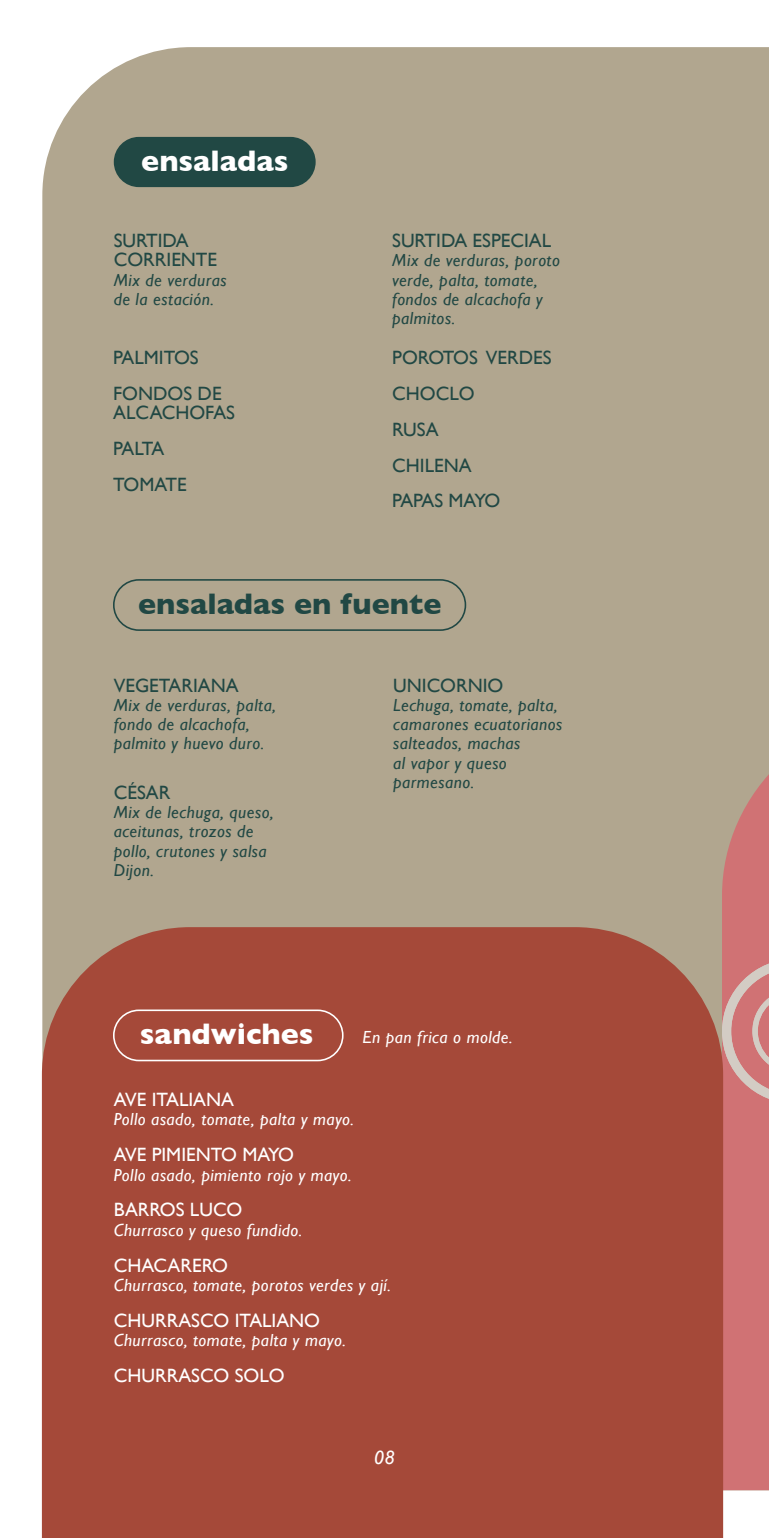
<style>
.page{position:relative;width:769px;height:1538px;background:#fff}
.page>*{position:absolute;margin:0;border:0;box-sizing:border-box;transform-origin:0 0}
.t1{font:700 30.28px "Gill Sans";color:#fff}
.t2{font:700 30.28px "Gill Sans";color:#214844}
.t3{font:19.25px/35.9px "Gill Sans";color:#214844}
.t4{font:19.25px "Gill Sans";color:#fff}
.t5{font:19.25px/35.9px "Gill Sans";letter-spacing:-.03em;color:#214844}
.t6{font:italic 19.25px "Gill Sans";color:#fff}
.t7{font:italic 17.5px/19.2px "Gill Sans";letter-spacing:.03em;color:#214844}
.t8{font:italic 17.5px "Gill Sans";letter-spacing:.03em;color:#fff}
</style>
<div class="page">
<div style="left:42px;top:47px;width:727px;height:880px;background:#b1a68f"></div>
<svg style="left:722px;top:706px;width:47px;height:784px;background:#cb7d7b"></svg>
<div style="left:42px;top:927px;width:681px;height:611px;background:#a54939"></div>
<div style="left:114px;top:1010px;width:229px;height:50px;background:#a54939;border-radius:25px"></div>
<div style="left:113px;top:1009px;width:231px;height:52px;border:2px solid #fff;border-radius:25px"></div>
<div style="left:114px;top:137px;width:202px;height:50px;background:#214844;border-radius:25px"></div>
<div style="left:113px;top:579px;width:353px;height:52px;border:2px solid #214844;border-radius:25px"></div>
<h1 class="t1" style="left:141px;top:143px;width:149px">ensaladas</h1>
<p class="t3" style="left:114px;top:231px;width:105px;line-height:19.2px">SURTIDA<br>CORRIENTE</p>
<p class="t7" style="left:114px;top:270px;width:114px">Mix de verduras de la estación.</p>
<p class="t3" style="left:113px;top:339px;width:43px">PALMITO</p>
<p class="t3" style="left:190px;top:339px;width:10px">S</p>
<p class="t3" style="left:113px;top:375px;width:14px">FON</p>
<p class="t3" style="left:153px;top:375px;width:68px">DOS DE</p>
<p class="t3" style="left:113px;top:394px;width:37px">ALCACHOFA</p>
<p class="t3" style="left:226px;top:394px;width:10px">S</p>
<p class="t5" style="left:113px;top:430px;width:75px">PALTA<br>TOMATE</p>
<p class="t3" style="left:392px;top:222px;width:159px">SURTIDA ESPECIAL</p>
<p class="t7" style="left:392px;top:251px;width:169px">Mix de verduras, poroto verde, palta, tomate, fondos de alcachofa y palmitos.</p>
<p class="t3" style="left:392px;top:339px;width:161px">POROTOS VERDES<br>CHOCLO<br>RUSA<br>CHILENA<br>PAPAS MAYO</p>
<h1 class="t2" style="left:138px;top:586px;width:305px">ensaladas en fuente</h1>
<p class="t3" style="left:114px;top:667px;width:126px">VEGETARIANA</p>
<p class="t7" style="left:114px;top:695px;width:164px">Mix de verduras, palta, fondo de alcachofa, palmito y huevo duro.</p>
<p class="t3" style="left:114px;top:774px;width:58px">CÉSAR</p>
<p class="t7" style="left:114px;top:802px;width:161px">Mix de lechuga, queso, aceitunas, trozos de pollo, crutones y salsa<br>Dijon.</p>
<p class="t3" style="left:393px;top:667px;width:112px">UNICORNIO</p>
<p class="t7" style="left:393px;top:695px;width:171px">Lechuga, tomate, palta, camarones ecuatorianos salteados, machas<br>al vapor y queso parmesano.</p>
<h1 class="t1" style="left:140px;top:1016px;width:175px">sandwiches</h1>
<p class="t8" style="left:362px;top:1027px;width:152px">En pan frica o molde.</p>
<p class="t4" style="left:114px;top:1088px;width:122px">AVE ITALIANA</p>
<p class="t8" style="left:114px;top:1109px;width:242px">Pollo asado, tomate, palta y mayo.</p>
<p class="t4" style="left:114px;top:1143px;width:182px">AVE PIMIENTO MAYO</p>
<p class="t8" style="left:114px;top:1164px;width:239px">Pollo asado, pimiento rojo y mayo.</p>
<p class="t4" style="left:114px;top:1198px;width:130px">BARROS LUCO</p>
<p class="t8" style="left:114px;top:1220px;width:190px">Churrasco y queso fundido.</p>
<p class="t4" style="left:114px;top:1254px;width:116px">CHACARERO</p>
<p class="t8" style="left:114px;top:1275px;width:279px">Churrasco, tomate, porotos verdes y ají.</p>
<p class="t4" style="left:114px;top:1309px;width:208px">CHURRASCO ITALIANO</p>
<p class="t8" style="left:114px;top:1330px;width:234px">Churrasco, tomate, palta y mayo.</p>
<p class="t4" style="left:114px;top:1364px;width:172px">CHURRASCO SOLO</p>
<p class="t6" style="left:374px;top:1446px;width:22px">08</p>
</div>
